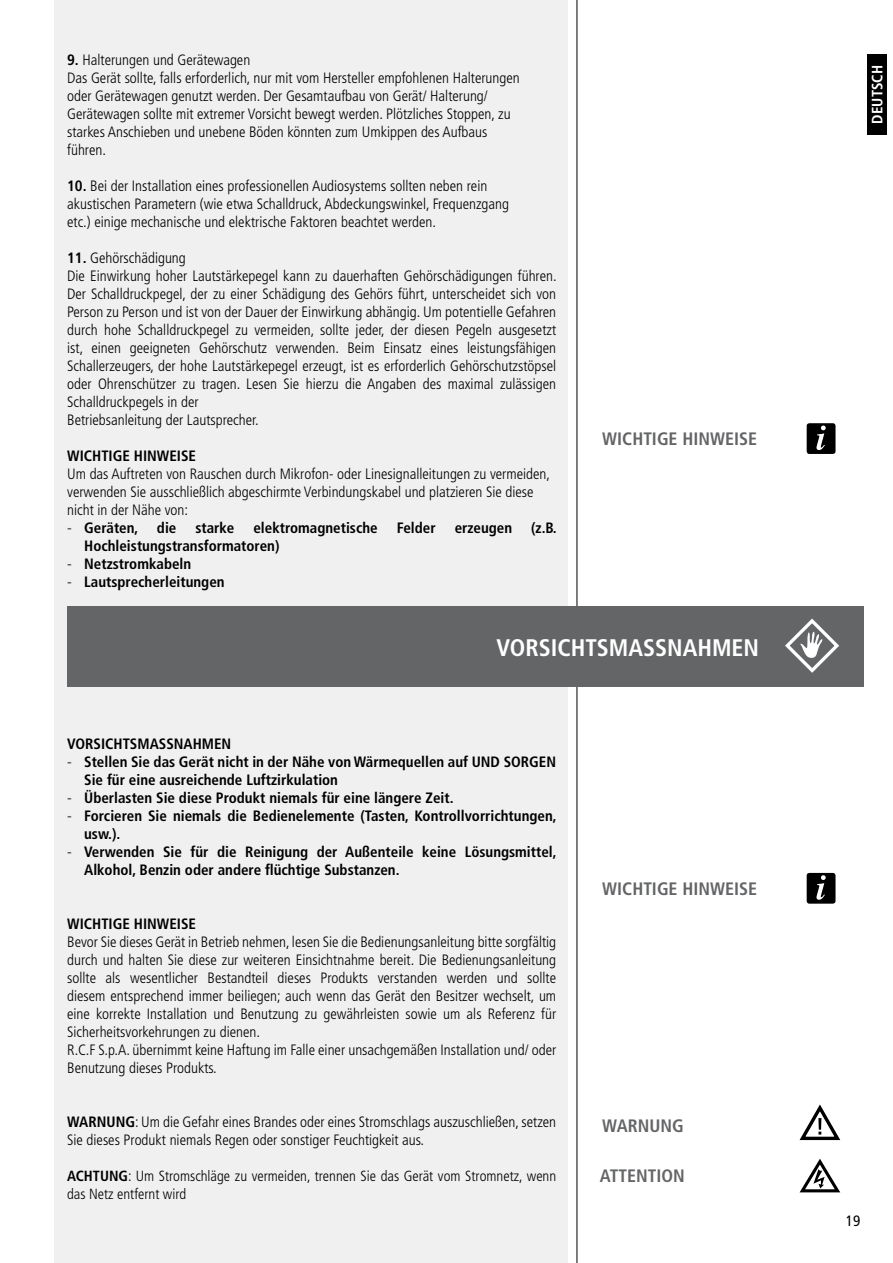
<style>
.page{position:relative;width:893px;height:1263px;background:#fff}
.page>*{position:absolute;margin:0;border:0;box-sizing:border-box;transform-origin:0 0}
.t1{font:700 condensed 24px "Frutiger LT Std";color:#fff}
.t2{font:700 condensed 18px "Frutiger LT Std";color:#646567}
.t3{font:300 condensed 15px/18px "Frutiger LT Std";color:#000}
.t4{font:700 condensed 15px/18px "Frutiger LT Std";color:#000}
.t5{font:700 condensed 15px "Frutiger LT Std";color:#fff}
.t6{font:condensed 15px "Frutiger LT Std";color:#000}
.t7{font:300 condensed 14.7px/18px "Frutiger LT Std";color:#000}
.s1{font-weight:700}
.s2{color:#646567}
</style>
<div class="page">
<div style="left:54px;top:0;width:514px;height:1263px;background:#f0f0f1"></div>
<hr style="left:577px;top:0;width:1px;height:1263px;background:#000">
<div style="left:867px;top:54px;width:20px;height:81px;background:#000"></div>
<div style="left:67px;top:606px;width:797px;height:81px;background:#646567"></div>
<svg style="left:785px;top:618px;width:54px;height:55px"></svg>
<div style="left:807px;top:423px;width:28px;height:31px;background:#000;border-radius:3px"></div>
<svg style="left:816px;top:426px;width:10px;height:24px"></svg>
<div style="left:807px;top:873px;width:28px;height:31px;background:#000;border-radius:3px"></div>
<svg style="left:816px;top:875px;width:10px;height:25px"></svg>
<svg style="left:799px;top:1104px;width:42px;height:37px"></svg>
<svg style="left:800px;top:1159px;width:40px;height:33px"></svg>
<p class="t3" style="left:67px;top:51px;width:454px"><span class="s1">9.</span> Halterungen und Gerätewagen<br>Das Gerät sollte, falls erforderlich, nur mit vom Hersteller empfohlenen Halterungen oder Gerätewagen genutzt werden. Der Gesamtaufbau von Gerät/ Halterung/ Gerätewagen sollte mit extremer Vorsicht bewegt werden. Plötzliches Stoppen, zu starkes Anschieben und unebene Böden könnten zum Umkippen des Aufbaus führen.</p>
<p class="t3" style="left:67px;top:177px;width:443px"><span class="s1">10.</span> Bei der Installation eines professionellen Audiosystems sollten neben rein akustischen Parametern (wie etwa Schalldruck, Abdeckungswinkel, Frequenzgang etc.) einige mechanische und elektrische Faktoren beachtet werden.</p>
<p class="t3" style="left:67px;top:249px;width:491px"><span class="s1">11.</span> Gehörschädigung<br>Die Einwirkung hoher Lautstärkepegel kann zu dauerhaften Gehörschädigungen führen.<br>Der Schalldruckpegel, der zu einer Schädigung des Gehörs führt, unterscheidet sich von Person zu Person und ist von der Dauer der Einwirkung abhängig. Um potentielle Gefahren durch hohe Schalldruckpegel zu vermeiden, sollte jeder, der diesen Pegeln ausgesetzt ist, einen geeigneten Gehörschutz verwenden. Beim Einsatz eines leistungsfähigen Schallerzeugers, der hohe Lautstärkepegel erzeugt, ist es erforderlich Gehörschutzstöpsel oder Ohrenschützer zu tragen. Lesen Sie hierzu die Angaben des maximal zulässigen Schalldruckpegels in der<br>Betriebsanleitung der Lautsprecher.</p>
<p class="t4" style="left:67px;top:447px;width:130px">WICHTIGE HINWEISE</p>
<p class="t3" style="left:67px;top:465px;width:484px">Um das Auftreten von Rauschen durch Mikrofon- oder Linesignalleitungen zu vermeiden, verwenden Sie ausschließlich abgeschirmte Verbindungskabel und platzieren Sie diese nicht in der Nähe von:</p>
<p class="t4" style="left:67px;top:519px;width:111px"><span class="s2">-</span> Geräten, die</p>
<p class="t4" style="left:195px;top:519px;width:41px">starke</p>
<p class="t4" style="left:253px;top:519px;width:126px">elektromagnetische</p>
<p class="t4" style="left:397px;top:519px;width:40px">Felder</p>
<p class="t4" style="left:455px;top:519px;width:59px">erzeugen</p>
<p class="t4" style="left:531px;top:519px;width:27px">(z.B.</p>
<p class="t4" style="left:84px;top:537px;width:197px">Hochleistungstransformatoren)</p>
<p class="t4" style="left:67px;top:555px;width:126px"><span class="s2">-</span> Netzstromkabeln</p>
<p class="t4" style="left:67px;top:573px;width:159px"><span class="s2">-</span> Lautsprecherleitungen</p>
<p class="t2" style="left:602px;top:428px;width:156px">WICHTIGE HINWEISE</p>
<h1 class="t1" style="left:496px;top:633px;width:264px">VORSICHTSMASSNAHMEN</h1>
<p class="t4" style="left:67px;top:735px;width:166px">VORSICHTSMASSNAHMEN</p>
<p class="t4" style="left:84px;top:753px;width:473px;text-indent:-17px"><span class="s2">-</span> Stellen Sie das Gerät nicht in der Nähe von Wärmequellen auf UND SORGEN<br>Sie für eine ausreichende Luftzirkulation</p>
<p class="t4" style="left:67px;top:789px;width:388px"><span class="s2">-</span> Überlasten Sie diese Produkt niemals für eine längere Zeit.</p>
<p class="t4" style="left:84px;top:807px;width:474px;text-indent:-17px"><span class="s2">-</span> Forcieren Sie niemals die Bedienelemente (Tasten, Kontrollvorrichtungen, usw.).</p>
<p class="t4" style="left:84px;top:843px;width:474px;text-indent:-17px"><span class="s2">-</span> Verwenden Sie für die Reinigung der Außenteile keine Lösungsmittel,<br>Alkohol, Benzin oder andere flüchtige Substanzen.</p>
<p class="t4" style="left:67px;top:915px;width:130px">WICHTIGE HINWEISE</p>
<p class="t3" style="left:67px;top:933px;width:491px">Bevor Sie dieses Gerät in Betrieb nehmen, lesen Sie die Bedienungsanleitung bitte sorgfältig durch und halten Sie diese zur weiteren Einsichtnahme bereit. Die Bedienungsanleitung sollte als wesentlicher Bestandteil dieses Produkts verstanden werden und sollte diesem entsprechend immer beiliegen; auch wenn das Gerät den Besitzer wechselt, um eine korrekte Installation und Benutzung zu gewährleisten sowie um als Referenz für Sicherheitsvorkehrungen zu dienen.<br>R.C.F S.p.A. übernimmt keine Haftung im Falle einer unsachgemäßen Installation und/ oder Benutzung dieses Produkts.</p>
<p class="t3" style="left:67px;top:1113px;width:491px"><span class="s1">WARNUNG</span>: Um die Gefahr eines Brandes oder eines Stromschlags auszuschließen, setzen<br>Sie dieses Produkt niemals Regen oder sonstiger Feuchtigkeit aus.</p>
<p class="t7" style="left:67px;top:1167px;width:491px"><span class="s1">ACHTUNG</span>: Um Stromschläge zu vermeiden, trennen Sie das Gerät vom Stromnetz, wenn das Netz entfernt wird</p>
<p class="t2" style="left:602px;top:878px;width:156px">WICHTIGE HINWEISE</p>
<p class="t2" style="left:602px;top:1115px;width:83px">WARNUNG</p>
<p class="t2" style="left:600px;top:1165px;width:86px">ATTENTION</p>
<p class="t5" style="left:868px;top:123px;width:60px;rotate:-90deg">DEUTSCH</p>
<p class="t6" style="left:846px;top:1211px;width:16px">19</p>
</div>
